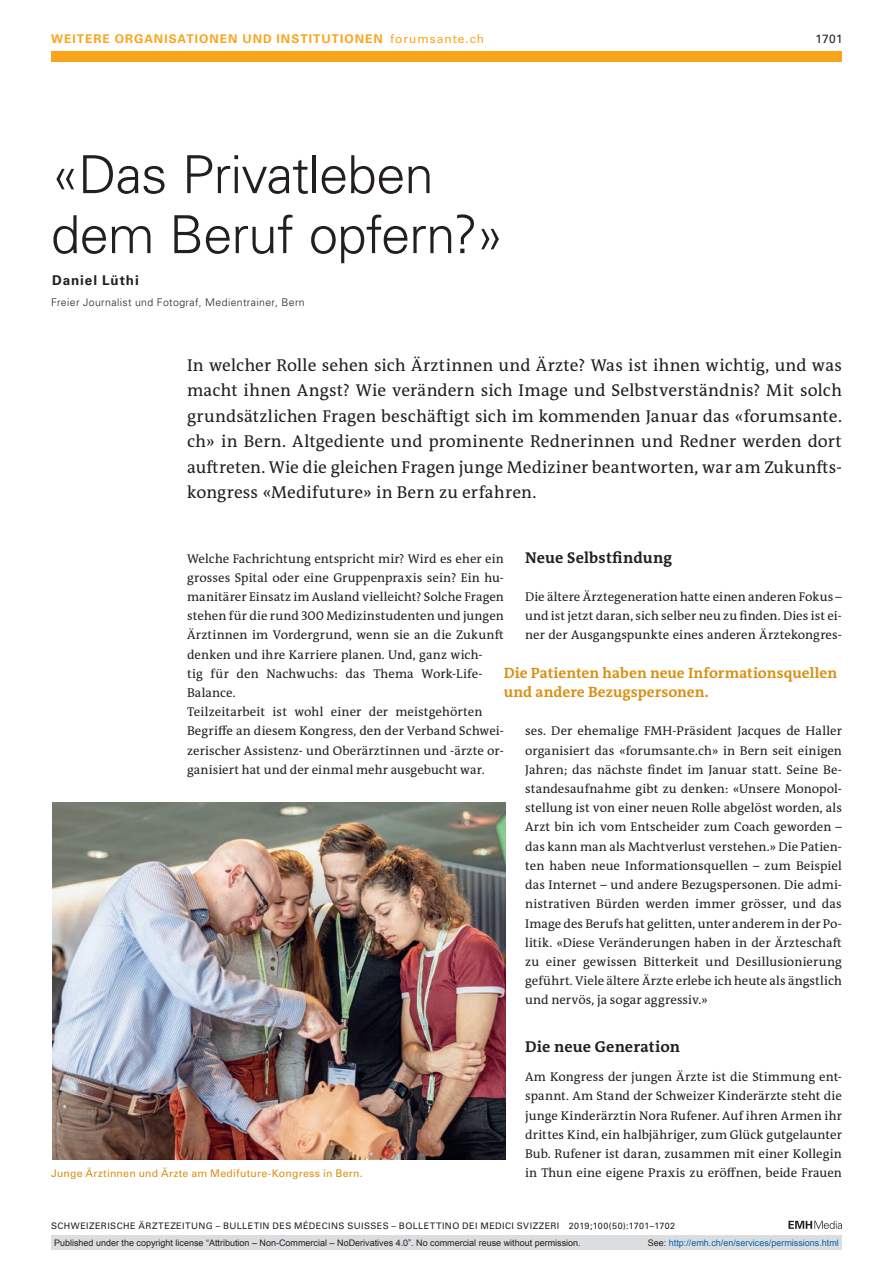
<style>
.page{position:relative;width:893px;height:1263px;background:#fff}
.page>*{position:absolute;margin:0;border:0;box-sizing:border-box;transform-origin:0 0}
.t1{font:300 52.5px/60px "Univers LT Std";letter-spacing:-.015em;color:#231f20}
.t2{font:17.25px/25.5px "The Antiqua B W5 Plain";letter-spacing:.015em;color:#231f20;text-align:justify}
.t3{font:700 15.75px "The Antiqua B W7";letter-spacing:.01em;color:#231f20}
.t4{font:700 15px/19.2px "The Antiqua B W7";letter-spacing:.005em;color:#d89013}
.t5{font:700 13.5px "Univers LT Std";letter-spacing:.065em;color:#231f20}
.t6{font:12.75px/19.2px "The Antiqua B W5 Plain";letter-spacing:.005em;color:#231f20;text-align:justify}
.t7{font:700 12px "Univers LT Std";letter-spacing:.085em;color:#f9a51b}
.t8{font:12px "Univers LT Std";color:#231f20}
.t9{font:10.5px "Univers LT Std";letter-spacing:.025em;color:#d89013}
.t10{font:300 10.5px "Univers LT Std";letter-spacing:.035em;color:#231f20}
.t11{font:9px "Arial";color:#231f20}
.t12{font:9px "Univers LT Std";letter-spacing:.045em;color:#231f20}
.t13{font:9px "Arial";color:#0166b3}
.s1{font-weight:400}
.s2{color:#231f20}
</style>
<div class="page">
<svg style="left:788px;top:1221px;width:54px;height:8px"></svg>
<div style="left:51px;top:51px;width:791px;height:11px;background:#f9a51b"></div>
<img style="left:52px;top:803px;width:453px;height:356px">
<div style="left:51px;top:1235px;width:791px;height:15px;background:#dcdddf"></div>
<p class="t7" style="left:51px;top:31px;width:435px">WEITERE ORGANISATIONEN UND INSTITUTIONEN <span class="s1">forumsante.ch</span></p>
<p class="t8" style="left:816px;top:31px;width:29px">1701</p>
<h1 class="t1" style="left:51px;top:145px;width:455px">«Das Privatleben dem Beruf opfern?»</h1>
<p class="t5" style="left:52px;top:272px;width:88px">Daniel Lüthi</p>
<p class="t10" style="left:51px;top:296px;width:255px">Freier Journalist und Fotograf, Medientrainer, Bern</p>
<p class="t2" style="left:187px;top:352px;width:656px">In welcher Rolle sehen sich Ärztinnen und Ärzte? Was ist ihnen wichtig, und was macht ihnen Angst? Wie verändern sich Image und Selbstverständnis? Mit solch grundsätzlichen Fragen beschäftigt sich im kommenden Januar das «forumsante. ch» in Bern. Altgediente und prominente Rednerinnen und Redner werden dort auf-treten. Wie die gleichen Fragen junge Mediziner beantworten, war am Zukunfts&shy;kongress «Medifuture» in Bern zu erfahren.</p>
<p class="t6" style="left:187px;top:549px;width:318px;text-align:left">Welche Fachrichtung entspricht mir? Wird es eher ein grosses Spital oder eine Gruppenpraxis sein? Ein hu&shy;manitärer Einsatz im Ausland vielleicht? Solche Fragen stehen für die rund 300 Medizinstudenten und jungen Ärztinnen im Vordergrund, wenn sie an die Zukunft denken und ihre Karriere planen. Und, ganz wich-<br>tig für den Nachwuchs: das Thema Work-Life-Balance.<br>Teilzeitarbeit ist wohl einer der meistgehörten Begriffe an diesem Kongress, den der Verband Schwei&shy;zerischer Assistenz- und Oberärztinnen und -ärzte or&shy;ganisiert hat und der einmal mehr ausgebucht war.</p>
<p class="t3" style="left:525px;top:547px;width:149px">Neue Selbstfindung</p>
<p class="t6" style="left:525px;top:587px;width:318px">Die ältere Ärztegeneration hatte einen anderen Fokus – und ist jetzt daran, sich selber neu zu finden. Dies ist ei&shy;ner der Ausgangspunkte eines anderen Ärztekongres-</p>
<p class="t4" style="left:504px;top:663px;width:335px">Die Patienten haben neue Informationsquellen und andere Bezugspersonen.</p>
<p class="t6" style="left:525px;top:722px;width:318px">ses. Der ehemalige FMH-Präsident Jacques de Haller organisiert das «forumsante.ch» in Bern seit einigen Jahren; das nächste findet im Januar statt. Seine Be&shy;standesaufnahme gibt zu denken: «Unsere Monopol&shy;stellung ist von einer neuen Rolle abgelöst worden, als Arzt bin ich vom Entscheider zum Coach geworden – das kann man als Machtverlust verstehen.» Die Patien&shy;ten haben neue Informationsquellen – zum Beispiel das Internet – und andere Bezugspersonen. Die admi&shy;nistrativen Bürden werden immer grösser, und das Image des Berufs hat gelitten, unter anderem in der Po&shy;litik. «Diese Veränderungen haben in der Ärzteschaft zu einer gewissen Bitterkeit und Desillusionierung geführt. Viele ältere Ärzte erlebe ich heute als ängstlich und nervös, ja sogar aggressiv.»</p>
<p class="t3" style="left:525px;top:1037px;width:156px">Die neue Generation</p>
<p class="t6" style="left:525px;top:1067px;width:318px">Am Kongress der jungen Ärzte ist die Stimmung ent&shy;spannt. Am Stand der Schweizer Kinderärzte steht die junge Kinderärztin Nora Rufener. Auf ihren Armen ihr drittes Kind, ein halbjähriger, zum Glück gutgelaunter Bub. Rufener ist daran, zusammen mit einer Kollegin in Thun eine eigene Praxis zu eröffnen, beide Frauen</p>
<p class="t9" style="left:51px;top:1167px;width:313px">Junge Ärztinnen und Ärzte am Medifuture-Kongress in Bern.</p>
<p class="t12" style="left:51px;top:1220px;width:626px">SCHWEIZERISCHE ÄRZTEZEITUNG – BULLETIN DES MÉDECINS SUISSES – BOLLETTINO DEI MEDICI SVIZZERI 2019;100(50):1701–1702</p>
<p class="t11" style="left:54px;top:1237px;width:528px">Published under the copyright license “Attribution – Non-Commercial – NoDerivatives 4.0”. No commercial reuse without permission.</p>
<p class="t13" style="left:648px;top:1237px;width:193px"><span class="s2">See:</span> http://emh.ch/en/services/permissions.html</p>
</div>
